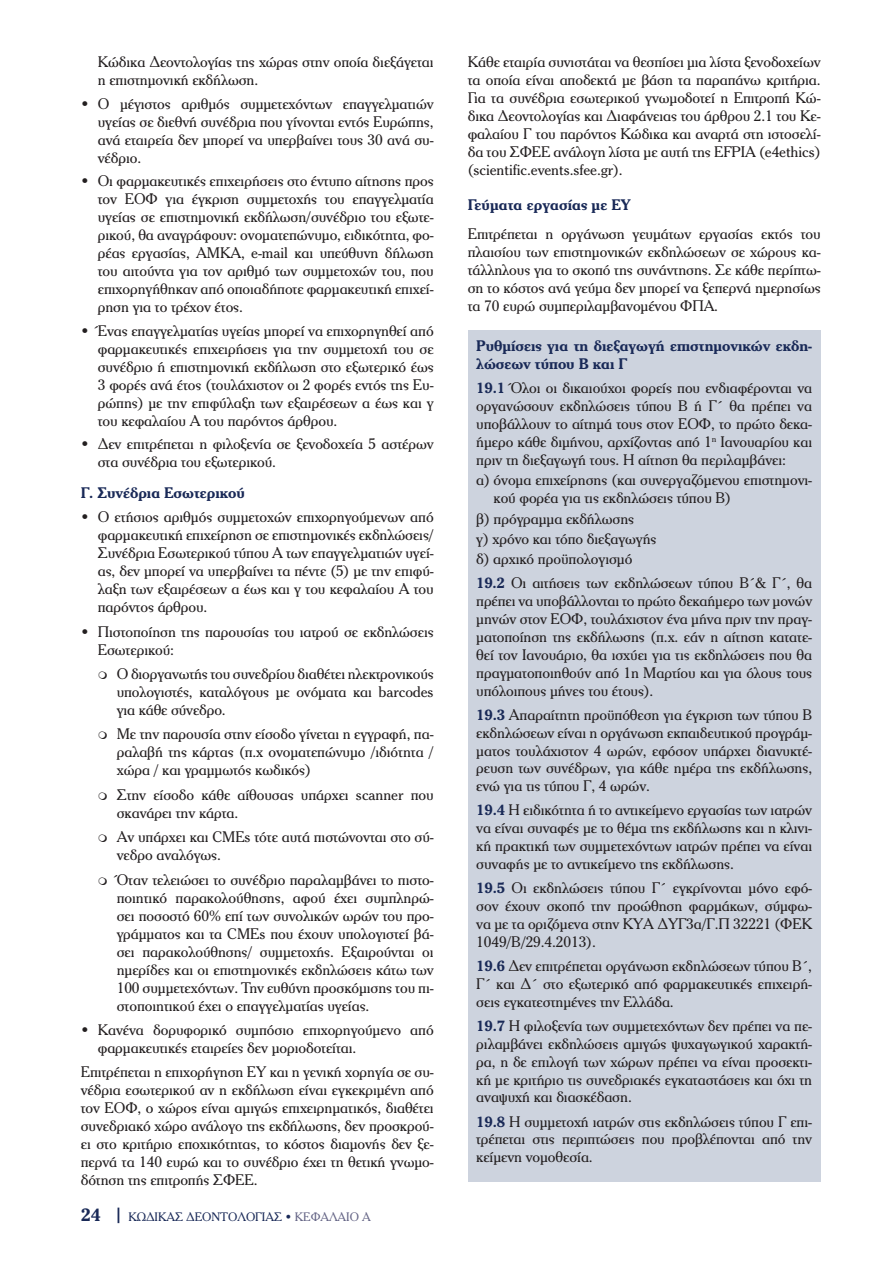
<style>
.page{position:relative;width:893px;height:1263px;background:#fff}
.page>*{position:absolute;margin:0;border:0;box-sizing:border-box;transform-origin:0 0}
.BULLET{font:15px/18px "PF Cheltenham";letter-spacing:-.005em;color:#231f20;text-align:justify}
.ΤΕΧΤ{font:15px/18px "PF Cheltenham";letter-spacing:-.005em;color:#231f20;text-align:justify}
.TEXT_COLOUR_BLUE{font:700 15px/18px "PF Cheltenham";letter-spacing:-.005em;color:#192957}
.ΥΠΟΚ-2{font:700 15px "PF Cheltenham";color:#192957}
.t1{font:12px "PF Cheltenham";color:#192957}
.s1{font-weight:700;font-size:18px}
.s2{color:#646485}
.s3{font-weight:700;color:#192957}
</style>
<div class="page">
<div style="left:468px;top:331px;width:353px;height:851px;background:#cdd3de"></div>
<p class="BULLET" style="left:98px;top:53px;width:337px">Κώδικα Δεοντολογίας της χώρας στην οποία διεξάγεται η επιστημονική εκδήλωση.</p>
<p class="BULLET" style="left:98px;top:94px;width:337px;text-indent:-17px">Þ Ο μέγιστος αριθμός συμμετεχόντων επαγγελματιών υγείας σε διεθνή συνέδρια που γίνονται εντός Ευρώπης, ανά εταιρεία δεν μπορεί να υπερβαίνει τους 30 ανά συ&shy;νέδριο.</p>
<p class="BULLET" style="left:98px;top:172px;width:337px;text-indent:-17px">Þ Οι φαρμακευτικές επιχειρήσεις στο έντυπο αίτησης προς τον ΕΟΦ για έγκριση συμμετοχής του επαγγελματία υγείας σε επιστημονική εκδήλωση/συνέδριο του εξωτε&shy;ρικού, θα αναγράφουν: ονοματεπώνυμο, ειδικότητα, φο&shy;ρέας εργασίας, ΑΜΚΑ, e-mail και υπεύθυνη δήλωση του αιτούντα για τον αριθμό των συμμετοχών του, που επιχορηγήθηκαν από οποιαδήποτε φαρμακευτική επιχεί&shy;ρηση για το τρέχον έτος.</p>
<p class="BULLET" style="left:98px;top:321px;width:337px;text-indent:-17px">Þ Ένας επαγγελματίας υγείας μπορεί να επιχορηγηθεί από φαρμακευτικές επιχειρήσεις για την συμμετοχή του σε συνέδριο ή επιστημονική εκδήλωση στο εξωτερικό έως 3 φορές ανά έτος (τουλάχιστον οι 2 φορές εντός της Ευ&shy;ρώπης) με την επιφύλαξη των εξαιρέσεων α έως και γ του κεφαλαίου Α του παρόντος άρθρου.</p>
<p class="BULLET" style="left:98px;top:435px;width:337px;text-indent:-17px">Þ Δεν επιτρέπεται η φιλοξενία σε ξενοδοχεία 5 αστέρων στα συνέδρια του εξωτερικού.</p>
<p class="TEXT_COLOUR_BLUE" style="left:81px;top:483px;width:166px">Γ. Συνέδρια Εσωτερικού</p>
<p class="BULLET" style="left:98px;top:508px;width:337px;text-indent:-17px">Þ Ο ετήσιος αριθμός συμμετοχών επιχορηγούμενων από φαρμακευτική επιχείρηση σε επιστημονικές εκδηλώσεις/ Συνέδρια Εσωτερικού τύπου Α των επαγγελματιών υγεί&shy;ας, δεν μπορεί να υπερβαίνει τα πέντε (5) με την επιφύ&shy;λαξη των εξαιρέσεων α έως και γ του κεφαλαίου Α του παρόντος άρθρου.</p>
<p class="BULLET" style="left:98px;top:622px;width:337px;text-indent:-17px">Þ Πιστοποίηση της παρουσίας του ιατρού σε εκδηλώσεις<br>Εσωτερικού:</p>
<p class="BULLET" style="left:117px;top:665px;width:318px">Ο διοργανωτής του συνεδρίου διαθέτει ηλεκτρονικούς υπολογιστές, καταλόγους με ονόματα και barcodes για κάθε σύνεδρο.</p>
<p class="BULLET" style="left:117px;top:725px;width:318px">Με την παρουσία στην είσοδο γίνεται η εγγραφή, πα&shy;ραλαβή της κάρτας (π.χ ονοματεπώνυμο /ιδιότητα / χώρα / και γραμμωτός κωδικός)</p>
<p class="BULLET" style="left:117px;top:785px;width:318px">Στην είσοδο κάθε αίθουσας υπάρχει scanner που σκανάρει την κάρτα.</p>
<p class="BULLET" style="left:117px;top:828px;width:318px">Αν υπάρχει και CMEs τότε αυτά πιστώνονται στο σύ&shy;νεδρο αναλόγως.</p>
<p class="BULLET" style="left:117px;top:870px;width:318px">Όταν τελειώσει το συνέδριο παραλαμβάνει το πιστο&shy;ποιητικό παρακολούθησης, αφού έχει συμπληρώ&shy;σει ποσοστό 60% επί των συνολικών ωρών του προ&shy;γράμματος και τα CMEs που έχουν υπολογιστεί βά&shy;σει παρακολούθησης/ συμμετοχής. Εξαιρούνται οι ημερίδες και οι επιστημονικές εκδηλώσεις κάτω των 100 συμμετεχόντων. Την ευθύνη προσκόμισης του πι&shy;στοποιητικού έχει ο επαγγελματίας υγείας.</p>
<p class="BULLET" style="left:98px;top:1020px;width:337px;text-indent:-17px">Þ Κανένα δορυφορικό συμπόσιο επιχορηγούμενο από φαρμακευτικές εταιρείες δεν μοριοδοτείται.</p>
<p class="ΤΕΧΤ" style="left:81px;top:1063px;width:354px">Επιτρέπεται η επιχορήγηση ΕΥ και η γενική χορηγία σε συ&shy;νέδρια εσωτερικού αν η εκδήλωση είναι εγκεκριμένη από τον ΕΟΦ, ο χώρος είναι αμιγώς επιχειρηματικός, διαθέτει συνεδριακό χώρο ανάλογο της εκδήλωσης, δεν προσκρού&shy;ει στο κριτήριο εποχικότητας, το κόστος διαμονής δεν ξε&shy;περνά τα 140 ευρώ και το συνέδριο έχει τη θετική γνωμο&shy;δότηση της επιτροπής ΣΦΕΕ.</p>
<p class="t1" style="left:81px;top:1210px;width:291px"><span class="s1">24 |</span> ΚΩΔΙΚΑΣ ΔΕΟΝΤΟΛΟΓΙΑΣ <span class="s2">ΚΕΦΑΛΑΙΟ Α</span></p>
<p class="ΤΕΧΤ" style="left:468px;top:53px;width:354px">Κάθε εταιρία συνιστάται να θεσπίσει μια λίστα ξενοδοχείων τα οποία είναι αποδεκτά με βάση τα παραπάνω κριτήρια.<br>Για τα συνέδρια εσωτερικού γνωμοδοτεί η Επιτροπή Κώ&shy;δικα Δεοντολογίας και Διαφάνειας του άρθρου 2.1 του Κε&shy;φαλαίου Γ του παρόντος Κώδικα και αναρτά στη ιστοσελί&shy;δα του ΣΦΕΕ ανάλογη λίστα με αυτή της EFPIA (e4ethics) (scientific.events.sfee.gr).</p>
<p class="ΥΠΟΚ-2" style="left:468px;top:196px;width:165px">Γεύματα εργασίας με ΕΥ</p>
<p class="ΤΕΧΤ" style="left:468px;top:224px;width:354px">Επιτρέπεται η οργάνωση γευμάτων εργασίας εκτός του πλαισίου των επιστημονικών εκδηλώσεων σε χώρους κα&shy;τάλληλους για το σκοπό της συνάντησης. Σε κάθε περίπτω&shy;ση το κόστος ανά γεύμα δεν μπορεί να ξεπερνά ημερησίως τα 70 ευρώ συμπεριλαμβανομένου ΦΠΑ.</p>
<p class="TEXT_COLOUR_BLUE" style="left:476px;top:336px;width:337px">Ρυθμίσεις για τη διεξαγωγή επιστημονικών εκδη&shy;λώσεων τύπου Β και Γ</p>
<p class="BULLET" style="left:476px;top:379px;width:337px"><span class="s3">19.1</span> Όλοι οι δικαιούχοι φορείς που ενδιαφέρονται να οργανώσουν εκδηλώσεις τύπου Β ή Γ΄ θα πρέπει να υποβάλλουν το αίτημά τους στον ΕΟΦ, το πρώτο δεκα&shy;ήμερο κάθε διμήνου, αρχίζοντας από 1<sup>η</sup> Ιανουαρίου και πριν τη διεξαγωγή τους. Η αίτηση θα περιλαμβάνει:</p>
<p class="BULLET" style="left:494px;top:471px;width:320px;text-indent:-17px">α) όνομα επιχείρησης (και συνεργαζόμενου επιστημονι&shy;κού φορέα για τις εκδηλώσεις τύπου Β)</p>
<p class="BULLET" style="left:476px;top:508px;width:182px;line-height:20.1px;text-align:left">β) πρόγραμμα εκδήλωσης<br>γ) χρόνο και τόπο διεξαγωγής δ) αρχικό προϋπολογισμό</p>
<p class="BULLET" style="left:476px;top:574px;width:337px"><span class="s3">19.2</span> Οι αιτήσεις των εκδηλώσεων τύπου Β΄&amp; Γ΄, θα πρέπει να υποβάλλονται το πρώτο δεκαήμερο των μονών μηνών στον ΕΟΦ, τουλάχιστον ένα μήνα πριν την πραγ&shy;ματοποίηση της εκδήλωσης (π.χ. εάν η αίτηση κατατε&shy;θεί τον Ιανουάριο, θα ισχύει για τις εκδηλώσεις που θα πραγματοποιηθούν από 1η Μαρτίου και για όλους τους υπόλοιπους μήνες του έτους).</p>
<p class="BULLET" style="left:476px;top:705px;width:337px"><span class="s3">19.3</span> Απαραίτητη προϋπόθεση για έγκριση των τύπου Β εκδηλώσεων είναι η οργάνωση εκπαιδευτικού προγράμ&shy;ματος τουλάχιστον 4 ωρών, εφόσον υπάρχει διανυκτέ&shy;ρευση των συνέδρων, για κάθε ημέρα της εκδήλωσης, ενώ για τις τύπου Γ, 4 ωρών.</p>
<p class="BULLET" style="left:476px;top:801px;width:337px"><span class="s3">19.4</span> Η ειδικότητα ή το αντικείμενο εργασίας των ιατρών να είναι συναφές με το θέμα της εκδήλωσης και η κλινι&shy;κή πρακτική των συμμετεχόντων ιατρών πρέπει να είναι συναφής με το αντικείμενο της εκδήλωσης.</p>
<p class="BULLET" style="left:476px;top:879px;width:337px"><span class="s3">19.5</span> Οι εκδηλώσεις τύπου Γ΄ εγκρίνονται μόνο εφό&shy;σον έχουν σκοπό την προώθηση φαρμάκων, σύμφω&shy;να με τα οριζόμενα στην ΚΥΑ ΔΥΓ3α/Γ.Π 32221 (ΦΕΚ 1049/Β/29.4.2013).</p>
<p class="BULLET" style="left:476px;top:957px;width:337px"><span class="s3">19.6</span> Δεν επιτρέπεται οργάνωση εκδηλώσεων τύπου Β΄, Γ΄ και Δ΄ στο εξωτερικό από φαρμακευτικές επιχειρή&shy;σεις εγκατεστημένες την Ελλάδα.</p>
<p class="BULLET" style="left:476px;top:1016px;width:337px"><span class="s3">19.7</span> Η φιλοξενία των συμμετεχόντων δεν πρέπει να πε&shy;ριλαμβάνει εκδηλώσεις αμιγώς ψυχαγωγικού χαρακτή&shy;ρα, η δε επιλογή των χώρων πρέπει να είναι προσεκτι&shy;κή με κριτήριο τις συνεδριακές εγκαταστάσεις και όχι τη αναψυχή και διασκέδαση.</p>
<p class="BULLET" style="left:476px;top:1112px;width:337px"><span class="s3">19.8</span> Η συµµετοχή ιατρών στις εκδηλώσεις τύπου Γ επι&shy;τρέπεται στις περιπτώσεις που προβλέπονται από την κείµενη νοµοθεσία.</p>
</div>
